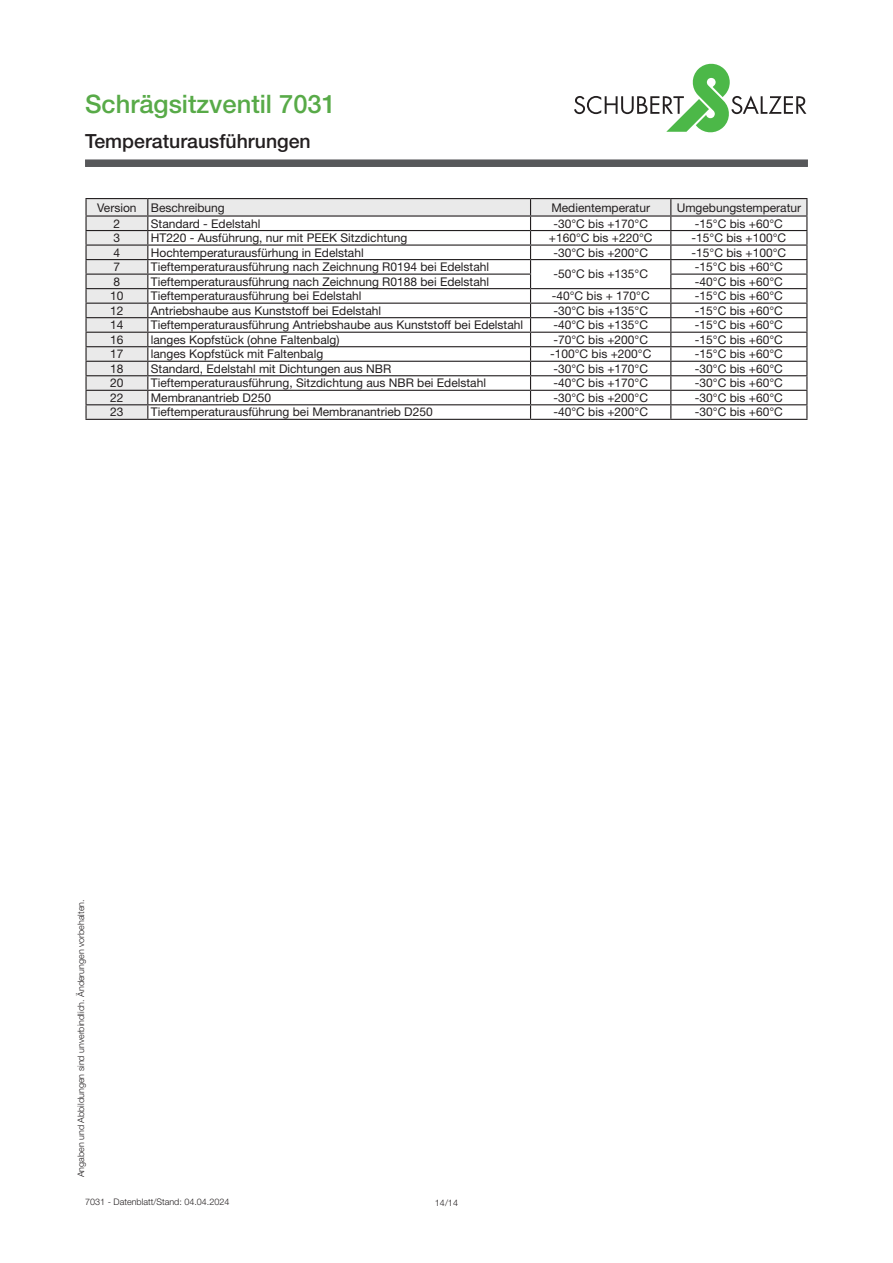
<style>
.page{position:relative;width:893px;height:1263px;background:#fff}
.page>*{position:absolute;margin:0;border:0;box-sizing:border-box;transform-origin:0 0}
.t1{font:500 25.5px "Helvetica Neue LT Std";color:#58aa48}
.t2{font:500 19.5px "Helvetica Neue LT Std";color:#231f20}
.Text_klein_8mm{font:12px "Helvetica Neue LT Std";color:#231f20}
.t3{font:300 9px "Helvetica Neue LT Std";color:#231f20}
</style>
<div class="page">
<div style="left:85px;top:159px;width:723px;height:8px;background:#57585a;border:2px solid #57585a"></div>
<svg style="left:574px;top:64px;width:232px;height:68px"></svg>
<div style="left:87px;top:199px;width:719px;height:220px;background:#eaeaea"></div>
<svg style="left:148px;top:217px;width:658px;height:202px"></svg>
<hr style="left:85px;top:198px;width:63px;height:1px;background:#231f20">
<hr style="left:85px;top:215px;width:63px;height:2px;background:#231f20">
<hr style="left:85px;top:230px;width:63px;height:1px;background:#231f20">
<hr style="left:148px;top:230px;width:383px;height:1px;background:#231f20">
<hr style="left:531px;top:230px;width:140px;height:1px;background:#231f20">
<hr style="left:671px;top:230px;width:136px;height:1px;background:#231f20">
<hr style="left:85px;top:244px;width:63px;height:2px;background:#231f20">
<hr style="left:148px;top:244px;width:383px;height:2px;background:#231f20">
<hr style="left:531px;top:244px;width:140px;height:2px;background:#231f20">
<hr style="left:671px;top:244px;width:136px;height:2px;background:#231f20">
<hr style="left:85px;top:259px;width:63px;height:1px;background:#231f20">
<hr style="left:148px;top:259px;width:383px;height:1px;background:#231f20">
<hr style="left:531px;top:259px;width:140px;height:1px;background:#231f20">
<hr style="left:671px;top:259px;width:136px;height:1px;background:#231f20">
<hr style="left:85px;top:274px;width:63px;height:1px;background:#231f20">
<hr style="left:148px;top:274px;width:383px;height:1px;background:#231f20">
<hr style="left:670px;top:274px;width:137px;height:1px;background:#231f20">
<hr style="left:85px;top:288px;width:63px;height:1px;background:#231f20">
<hr style="left:148px;top:288px;width:383px;height:1px;background:#231f20">
<hr style="left:531px;top:288px;width:140px;height:1px;background:#231f20">
<hr style="left:671px;top:288px;width:136px;height:1px;background:#231f20">
<hr style="left:85px;top:303px;width:63px;height:1px;background:#231f20">
<hr style="left:148px;top:303px;width:383px;height:1px;background:#231f20">
<hr style="left:531px;top:303px;width:140px;height:1px;background:#231f20">
<hr style="left:671px;top:303px;width:136px;height:1px;background:#231f20">
<hr style="left:85px;top:317px;width:63px;height:1px;background:#231f20">
<hr style="left:148px;top:317px;width:383px;height:1px;background:#231f20">
<hr style="left:531px;top:317px;width:140px;height:1px;background:#231f20">
<hr style="left:671px;top:317px;width:136px;height:1px;background:#231f20">
<hr style="left:85px;top:332px;width:63px;height:1px;background:#231f20">
<hr style="left:148px;top:332px;width:383px;height:1px;background:#231f20">
<hr style="left:531px;top:332px;width:140px;height:1px;background:#231f20">
<hr style="left:671px;top:332px;width:136px;height:1px;background:#231f20">
<hr style="left:85px;top:346px;width:63px;height:1px;background:#231f20">
<hr style="left:148px;top:346px;width:383px;height:1px;background:#231f20">
<hr style="left:531px;top:346px;width:140px;height:1px;background:#231f20">
<hr style="left:671px;top:346px;width:136px;height:1px;background:#231f20">
<hr style="left:85px;top:361px;width:63px;height:1px;background:#231f20">
<hr style="left:148px;top:361px;width:383px;height:1px;background:#231f20">
<hr style="left:531px;top:361px;width:140px;height:1px;background:#231f20">
<hr style="left:671px;top:361px;width:136px;height:1px;background:#231f20">
<hr style="left:85px;top:375px;width:63px;height:1px;background:#231f20">
<hr style="left:148px;top:375px;width:383px;height:1px;background:#231f20">
<hr style="left:531px;top:375px;width:140px;height:1px;background:#231f20">
<hr style="left:671px;top:375px;width:136px;height:1px;background:#231f20">
<hr style="left:85px;top:390px;width:63px;height:1px;background:#231f20">
<hr style="left:148px;top:390px;width:383px;height:1px;background:#231f20">
<hr style="left:531px;top:390px;width:140px;height:1px;background:#231f20">
<hr style="left:671px;top:390px;width:136px;height:1px;background:#231f20">
<hr style="left:85px;top:404px;width:63px;height:1px;background:#231f20">
<svg style="left:85px;top:199px;width:2px;height:220px"></svg>
<hr style="left:148px;top:404px;width:383px;height:1px;background:#231f20">
<hr style="left:531px;top:404px;width:140px;height:1px;background:#231f20">
<svg style="left:530px;top:199px;width:1px;height:220px"></svg>
<hr style="left:671px;top:404px;width:136px;height:1px;background:#231f20">
<svg style="left:670px;top:199px;width:1px;height:220px"></svg>
<hr style="left:85px;top:419px;width:63px;height:1px;background:#231f20">
<hr style="left:148px;top:419px;width:383px;height:1px;background:#231f20">
<hr style="left:531px;top:419px;width:140px;height:1px;background:#231f20">
<hr style="left:671px;top:419px;width:136px;height:1px;background:#231f20">
<hr style="left:148px;top:198px;width:383px;height:1px;background:#231f20">
<svg style="left:147px;top:199px;width:1px;height:220px"></svg>
<hr style="left:531px;top:198px;width:140px;height:1px;background:#231f20">
<hr style="left:671px;top:198px;width:136px;height:1px;background:#231f20">
<svg style="left:806px;top:199px;width:1px;height:220px"></svg>
<hr style="left:148px;top:215px;width:383px;height:2px;background:#231f20">
<hr style="left:531px;top:215px;width:140px;height:2px;background:#231f20">
<hr style="left:671px;top:215px;width:136px;height:2px;background:#231f20">
<p class="t1" style="left:85px;top:89px;width:252px">Schrägsitzventil 7031</p>
<p class="t2" style="left:85px;top:129px;width:227px">Temperaturausführungen</p>
<p class="Text_klein_8mm" style="left:97px;top:200px;width:41px">Version</p>
<p class="Text_klein_8mm" style="left:151px;top:200px;width:76px">Beschreibung</p>
<p class="Text_klein_8mm" style="left:551px;top:200px;width:100px">Medientemperatur</p>
<p class="Text_klein_8mm" style="left:677px;top:200px;width:126px">Umgebungstemperatur</p>
<p class="Text_klein_8mm" style="left:114px;top:216px;width:8px">2</p>
<p class="Text_klein_8mm" style="left:151px;top:216px;width:111px">Standard - Edelstahl</p>
<p class="Text_klein_8mm" style="left:553px;top:216px;width:96px">-30°C bis +170°C</p>
<p class="Text_klein_8mm" style="left:695px;top:216px;width:89px">-15°C bis +60°C</p>
<p class="Text_klein_8mm" style="left:114px;top:231px;width:8px">3</p>
<p class="Text_klein_8mm" style="left:151px;top:231px;width:258px">HT220 - Ausführung, nur mit PEEK Sitzdichtung</p>
<p class="Text_klein_8mm" style="left:549px;top:231px;width:105px">+160°C bis +220°C</p>
<p class="Text_klein_8mm" style="left:692px;top:231px;width:96px">-15°C bis +100°C</p>
<p class="Text_klein_8mm" style="left:114px;top:245px;width:8px">4</p>
<p class="Text_klein_8mm" style="left:151px;top:245px;width:214px">Hochtemperaturausfürhung in Edelstahl</p>
<p class="Text_klein_8mm" style="left:553px;top:245px;width:96px">-30°C bis +200°C</p>
<p class="Text_klein_8mm" style="left:692px;top:245px;width:96px">-15°C bis +100°C</p>
<p class="Text_klein_8mm" style="left:114px;top:260px;width:8px">7</p>
<p class="Text_klein_8mm" style="left:151px;top:260px;width:340px">Tieftemperaturausführung nach Zeichnung R0194 bei Edelstahl</p>
<p class="Text_klein_8mm" style="left:695px;top:260px;width:89px">-15°C bis +60°C</p>
<p class="Text_klein_8mm" style="left:553px;top:267px;width:96px">-50°C bis +135°C</p>
<p class="Text_klein_8mm" style="left:114px;top:274px;width:8px">8</p>
<p class="Text_klein_8mm" style="left:151px;top:274px;width:340px">Tieftemperaturausführung nach Zeichnung R0188 bei Edelstahl</p>
<p class="Text_klein_8mm" style="left:695px;top:274px;width:89px">-40°C bis +60°C</p>
<p class="Text_klein_8mm" style="left:110px;top:289px;width:15px">10</p>
<p class="Text_klein_8mm" style="left:151px;top:289px;width:212px">Tieftemperaturausführung bei Edelstahl</p>
<p class="Text_klein_8mm" style="left:552px;top:289px;width:99px">-40°C bis + 170°C</p>
<p class="Text_klein_8mm" style="left:695px;top:289px;width:89px">-15°C bis +60°C</p>
<p class="Text_klein_8mm" style="left:110px;top:303px;width:15px">12</p>
<p class="Text_klein_8mm" style="left:151px;top:303px;width:232px">Antriebshaube aus Kunststoff bei Edelstahl</p>
<p class="Text_klein_8mm" style="left:553px;top:303px;width:96px">-30°C bis +135°C</p>
<p class="Text_klein_8mm" style="left:695px;top:303px;width:89px">-15°C bis +60°C</p>
<p class="Text_klein_8mm" style="left:110px;top:318px;width:15px">14</p>
<p class="Text_klein_8mm" style="left:151px;top:318px;width:374px">Tieftemperaturausführung Antriebshaube aus Kunststoff bei Edelstahl</p>
<p class="Text_klein_8mm" style="left:553px;top:318px;width:96px">-40°C bis +135°C</p>
<p class="Text_klein_8mm" style="left:695px;top:318px;width:89px">-15°C bis +60°C</p>
<p class="Text_klein_8mm" style="left:110px;top:332px;width:15px">16</p>
<p class="Text_klein_8mm" style="left:151px;top:332px;width:190px">langes Kopfstück (ohne Faltenbalg)</p>
<p class="Text_klein_8mm" style="left:553px;top:332px;width:96px">-70°C bis +200°C</p>
<p class="Text_klein_8mm" style="left:695px;top:332px;width:89px">-15°C bis +60°C</p>
<p class="Text_klein_8mm" style="left:110px;top:347px;width:15px">17</p>
<p class="Text_klein_8mm" style="left:151px;top:347px;width:174px">langes Kopfstück mit Faltenbalg</p>
<p class="Text_klein_8mm" style="left:550px;top:347px;width:103px">-100°C bis +200°C</p>
<p class="Text_klein_8mm" style="left:695px;top:347px;width:89px">-15°C bis +60°C</p>
<p class="Text_klein_8mm" style="left:110px;top:361px;width:15px">18</p>
<p class="Text_klein_8mm" style="left:151px;top:361px;width:242px">Standard, Edelstahl mit Dichtungen aus NBR</p>
<p class="Text_klein_8mm" style="left:553px;top:361px;width:96px">-30°C bis +170°C</p>
<p class="Text_klein_8mm" style="left:695px;top:361px;width:89px">-30°C bis +60°C</p>
<p class="Text_klein_8mm" style="left:110px;top:376px;width:15px">20</p>
<p class="Text_klein_8mm" style="left:151px;top:376px;width:337px">Tieftemperaturausführung, Sitzdichtung aus NBR bei Edelstahl</p>
<p class="Text_klein_8mm" style="left:553px;top:376px;width:96px">-40°C bis +170°C</p>
<p class="Text_klein_8mm" style="left:695px;top:376px;width:89px">-30°C bis +60°C</p>
<p class="Text_klein_8mm" style="left:110px;top:390px;width:15px">22</p>
<p class="Text_klein_8mm" style="left:151px;top:390px;width:122px">Membranantrieb D250</p>
<p class="Text_klein_8mm" style="left:553px;top:390px;width:96px">-30°C bis +200°C</p>
<p class="Text_klein_8mm" style="left:695px;top:390px;width:89px">-30°C bis +60°C</p>
<p class="Text_klein_8mm" style="left:110px;top:405px;width:15px">23</p>
<p class="Text_klein_8mm" style="left:151px;top:405px;width:283px">Tieftemperaturausführung bei Membranantrieb D250</p>
<p class="Text_klein_8mm" style="left:553px;top:405px;width:96px">-40°C bis +200°C</p>
<p class="Text_klein_8mm" style="left:695px;top:405px;width:89px">-30°C bis +60°C</p>
<p class="t3" style="left:75px;top:1177px;width:279px;rotate:-90deg">Angaben und Abbildungen sind unverbindlich. Änderungen vorbehalten.</p>
<p class="t3" style="left:85px;top:1196px;width:146px">7031 - Datenblatt/Stand: 04.04.2024</p>
<p class="t3" style="left:435px;top:1197px;width:25px">14/14</p>
</div>
